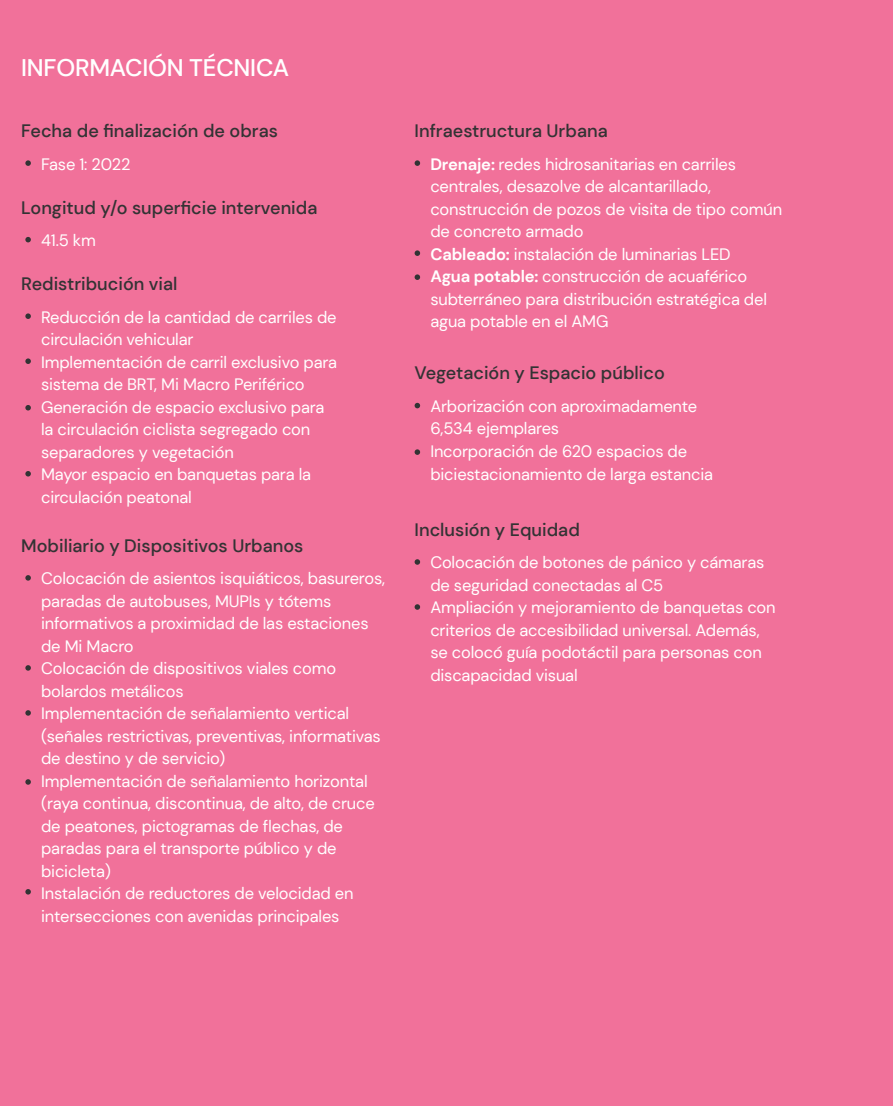
<style>
.page{position:relative;width:893px;height:1106px;background:#f1719a}
.page>*{position:absolute;margin:0;border:0;box-sizing:border-box;transform-origin:0 0}
.t1{font:500 24px "DM Sans";letter-spacing:-.01em;color:#fff}
.t2{font:500 18px "DM Sans";color:#333334}
.t3{font:16.5px/22.5px "DM Sans";letter-spacing:-.01em;color:#fff}
.s1{font-weight:700}
</style>
<div class="page">
<svg style="left:415px;top:160px;width:5px;height:6px"></svg>
<svg style="left:415px;top:274px;width:5px;height:6px"></svg>
<svg style="left:415px;top:250px;width:5px;height:6px"></svg>
<svg style="left:415px;top:403px;width:5px;height:5px"></svg>
<svg style="left:415px;top:449px;width:5px;height:6px"></svg>
<svg style="left:415px;top:559px;width:5px;height:6px"></svg>
<svg style="left:415px;top:604px;width:5px;height:6px"></svg>
<svg style="left:25px;top:160px;width:6px;height:6px"></svg>
<svg style="left:25px;top:237px;width:6px;height:5px"></svg>
<svg style="left:25px;top:313px;width:6px;height:6px"></svg>
<svg style="left:25px;top:358px;width:6px;height:6px"></svg>
<svg style="left:25px;top:405px;width:6px;height:5px"></svg>
<svg style="left:25px;top:471px;width:6px;height:5px"></svg>
<svg style="left:25px;top:575px;width:6px;height:5px"></svg>
<svg style="left:25px;top:665px;width:6px;height:5px"></svg>
<svg style="left:25px;top:710px;width:6px;height:5px"></svg>
<svg style="left:25px;top:779px;width:6px;height:5px"></svg>
<svg style="left:25px;top:889px;width:6px;height:5px"></svg>
<h1 class="t1" style="left:21px;top:53px;width:270px">INFORMACIÓN TÉCNICA</h1>
<p class="t2" style="left:21px;top:119px;width:258px">Fecha de finalización de obras</p>
<p class="t3" style="left:41px;top:152px;width:91px">Fase 1: 2022</p>
<p class="t2" style="left:21px;top:196px;width:298px">Longitud y/o superficie intervenida</p>
<p class="t3" style="left:41px;top:229px;width:56px">41.5 km</p>
<p class="t2" style="left:21px;top:272px;width:158px">Redistribución vial</p>
<p class="t3" style="left:41px;top:305px;width:298px">Reducción de la cantidad de carriles de circulación vehicular<br>Implementación de carril exclusivo para sistema de BRT, Mi Macro Periférico Generación de espacio exclusivo para la circulación ciclista segregado con separadores y vegetación<br>Mayor espacio en banquetas para la circulación peatonal</p>
<p class="t2" style="left:21px;top:534px;width:284px">Mobiliario y Dispositivos Urbanos</p>
<p class="t3" style="left:41px;top:567px;width:345px">Colocación de asientos isquiáticos, basureros, paradas de autobuses, MUPIs y tótems informativos a proximidad de las estaciones de Mi Macro<br>Colocación de dispositivos viales como bolardos metálicos<br>Implementación de señalamiento vertical (señales restrictivas, preventivas, informativas de destino y de servicio)<br>Implementación de señalamiento horizontal (raya continua, discontinua, de alto, de cruce de peatones, pictogramas de flechas, de paradas para el transporte público y de bicicleta)<br>Instalación de reductores de velocidad en intersecciones con avenidas principales</p>
<p class="t2" style="left:415px;top:119px;width:195px">Infraestructura Urbana</p>
<p class="t3" style="left:430px;top:152px;width:353px"><span class="s1">Drenaje:</span> redes hidrosanitarias en carriles centrales, desazolve de alcantarillado, construcción de pozos de visita de tipo común de concreto armado<br><span class="s1">Cableado:</span> instalación de luminarias LED<br><span class="s1">Agua potable:</span> construcción de acuaférico subterráneo para distribución estratégica del agua potable en el AMG</p>
<p class="t2" style="left:415px;top:362px;width:252px">Vegetación y Espacio público</p>
<p class="t3" style="left:430px;top:395px;width:284px">Arborización con aproximadamente<br>6,534 ejemplares<br>Incorporación de 620 espacios de biciestacionamiento de larga estancia</p>
<p class="t2" style="left:415px;top:518px;width:167px">Inclusión y Equidad</p>
<p class="t3" style="left:430px;top:551px;width:347px">Colocación de botones de pánico y cámaras de seguridad conectadas al C5<br>Ampliación y mejoramiento de banquetas con criterios de accesibilidad universal. Además, se colocó guía podotáctil para personas con discapacidad visual</p>
</div>
